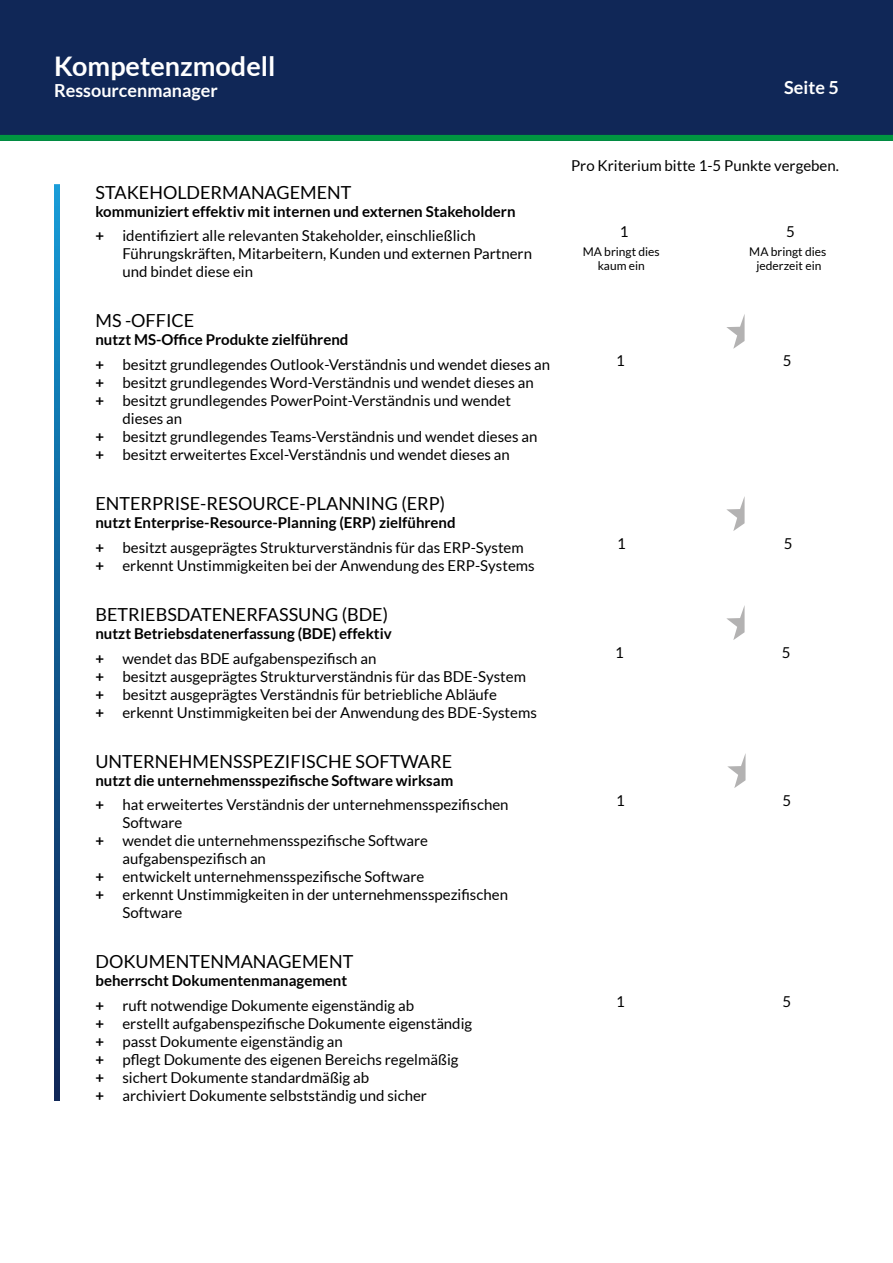
<style>
.page{position:relative;width:893px;height:1263px;background:#fff}
.page>*{position:absolute;margin:0;border:0;box-sizing:border-box;transform-origin:0 0}
.t1{font:700 27px "Lato";color:#fff}
.t2{font:18px "Lato";color:#000}
.t3{font:700 18px "Lato";color:#fff}
.t4{font:15px/18px "Lato";color:#000}
.t5{font:700 15px/24.8px "Lato";color:#000}
.t6{font:12px/14.4px "Lato";color:#000;text-align:center}
.s1{font-weight:400}
.s2{font-weight:700}
</style>
<div class="page">
<div style="left:0;top:0;width:893px;height:141px;background:#102757"></div>
<div style="left:0;top:135px;width:893px;height:6px;background:#009641"></div>
<svg style="left:726px;top:605px;width:19px;height:35px"></svg>
<svg style="left:726px;top:496px;width:19px;height:35px"></svg>
<svg style="left:726px;top:314px;width:19px;height:35px"></svg>
<svg style="left:54px;top:184px;width:6px;height:917px;background:#105c92"></svg>
<svg style="left:727px;top:755px;width:18px;height:33px"></svg>
<h1 class="t1" style="left:54px;top:50px;width:223px">Kompetenzmodell</h1>
<p class="t3" style="left:54px;top:80px;width:165px">Ressourcenmanager</p>
<p class="t3" style="left:784px;top:77px;width:56px">Seite 5</p>
<p class="t2" style="left:95px;top:182px;width:257px">STAKEHOLDERMANAGEMENT</p>
<p class="t5" style="left:95px;top:199px;width:422px">kommuniziert effektiv mit internen und externen Stakeholdern + <span class="s1">identifiziert alle relevanten Stakeholder, einschließlich</span></p>
<p class="t4" style="left:122px;top:245px;width:411px">Führungskräften, Mitarbeitern, Kunden und externen Partnern und bindet diese ein</p>
<p class="t2" style="left:95px;top:311px;width:100px">MS -OFFICE</p>
<p class="t4" style="left:95px;top:327px;width:456px;line-height:24.8px"><span class="s2">nutzt MS-Office Produkte zielführend<br>+</span> besitzt grundlegendes Outlook-Verständnis und wendet dieses an</p>
<p class="t4" style="left:95px;top:374px;width:440px"><span class="s2">+</span> besitzt grundlegendes Word-Verständnis und wendet dieses an</p>
<p class="t4" style="left:95px;top:392px;width:417px"><span class="s2">+</span> besitzt grundlegendes PowerPoint-Verständnis und wendet</p>
<p class="t4" style="left:122px;top:410px;width:61px">dieses an</p>
<p class="t4" style="left:95px;top:428px;width:443px"><span class="s2">+</span> besitzt grundlegendes Teams-Verständnis und wendet dieses an</p>
<p class="t4" style="left:95px;top:446px;width:416px"><span class="s2">+</span> besitzt erweitertes Excel-Verständnis und wendet dieses an</p>
<p class="t2" style="left:95px;top:493px;width:351px">ENTERPRISE-RESOURCE-PLANNING (ERP)</p>
<p class="t4" style="left:95px;top:510px;width:430px;line-height:24.8px"><span class="s2">nutzt Enterprise-Resource-Planning (ERP) zielführend<br>+</span> besitzt ausgeprägtes Strukturverständnis für das ERP-System</p>
<p class="t4" style="left:95px;top:556px;width:441px"><span class="s2">+</span> erkennt Unstimmigkeiten bei der Anwendung des ERP-Systems</p>
<p class="t2" style="left:95px;top:604px;width:294px">BETRIEBSDATENERFASSUNG (BDE)</p>
<p class="t5" style="left:95px;top:621px;width:298px">nutzt Betriebsdatenerfassung (BDE) effektiv + <span class="s1">wendet das BDE aufgabenspezifisch an</span></p>
<p class="t4" style="left:95px;top:667px;width:443px"><span class="s2">+</span> besitzt ausgeprägtes Strukturverständnis für das BDE-System <span class="s2">+</span> besitzt ausgeprägtes Verständnis für betriebliche Abläufe<br><span class="s2">+</span> erkennt Unstimmigkeiten bei der Anwendung des BDE-Systems</p>
<p class="t2" style="left:95px;top:751px;width:358px">UNTERNEHMENSSPEZIFISCHE SOFTWARE</p>
<p class="t4" style="left:95px;top:768px;width:415px;line-height:24.8px"><span class="s2">nutzt die unternehmensspezifische Software wirksam<br>+</span> hat erweitertes Verständnis der unternehmensspezifischen</p>
<p class="t4" style="left:122px;top:814px;width:61px">Software</p>
<p class="t4" style="left:95px;top:832px;width:334px"><span class="s2">+</span> wendet die unternehmensspezifische Software</p>
<p class="t4" style="left:122px;top:850px;width:145px">aufgabenspezifisch an</p>
<p class="t4" style="left:95px;top:868px;width:330px"><span class="s2">+</span> entwickelt unternehmensspezifische Software</p>
<p class="t4" style="left:95px;top:886px;width:414px"><span class="s2">+</span> erkennt Unstimmigkeiten in der unternehmensspezifischen</p>
<p class="t4" style="left:122px;top:904px;width:61px">Software</p>
<p class="t2" style="left:95px;top:952px;width:259px">DOKUMENTENMANAGEMENT</p>
<p class="t4" style="left:95px;top:968px;width:320px;line-height:24.8px"><span class="s2">beherrscht Dokumentenmanagement<br>+</span> ruft notwendige Dokumente eigenständig ab</p>
<p class="t4" style="left:95px;top:1014px;width:378px"><span class="s2">+</span> erstellt aufgabenspezifische Dokumente eigenständig <span class="s2">+</span> passt Dokumente eigenständig an<br><span class="s2">+</span> pflegt Dokumente des eigenen Bereichs regelmäßig<br><span class="s2">+</span> sichert Dokumente standardmäßig ab<br><span class="s2">+</span> archiviert Dokumente selbstständig und sicher</p>
<p class="t4" style="left:571px;top:156px;width:269px">Pro Kriterium bitte 1-5 Punkte vergeben.</p>
<p class="t4" style="left:620px;top:223px;width:10px">1</p>
<p class="t4" style="left:786px;top:223px;width:10px">5</p>
<p class="t6" style="left:583px;top:244px;width:79px">MA bringt dies kaum ein</p>
<p class="t6" style="left:749px;top:244px;width:79px">MA bringt dies jederzeit ein</p>
<p class="t4" style="left:616px;top:352px;width:10px">1</p>
<p class="t4" style="left:783px;top:352px;width:10px">5</p>
<p class="t4" style="left:617px;top:534px;width:10px">1</p>
<p class="t4" style="left:784px;top:534px;width:10px">5</p>
<p class="t4" style="left:615px;top:643px;width:10px">1</p>
<p class="t4" style="left:782px;top:643px;width:10px">5</p>
<p class="t4" style="left:616px;top:791px;width:10px">1</p>
<p class="t4" style="left:783px;top:791px;width:10px">5</p>
<p class="t4" style="left:616px;top:992px;width:10px">1</p>
<p class="t4" style="left:783px;top:992px;width:10px">5</p>
</div>
